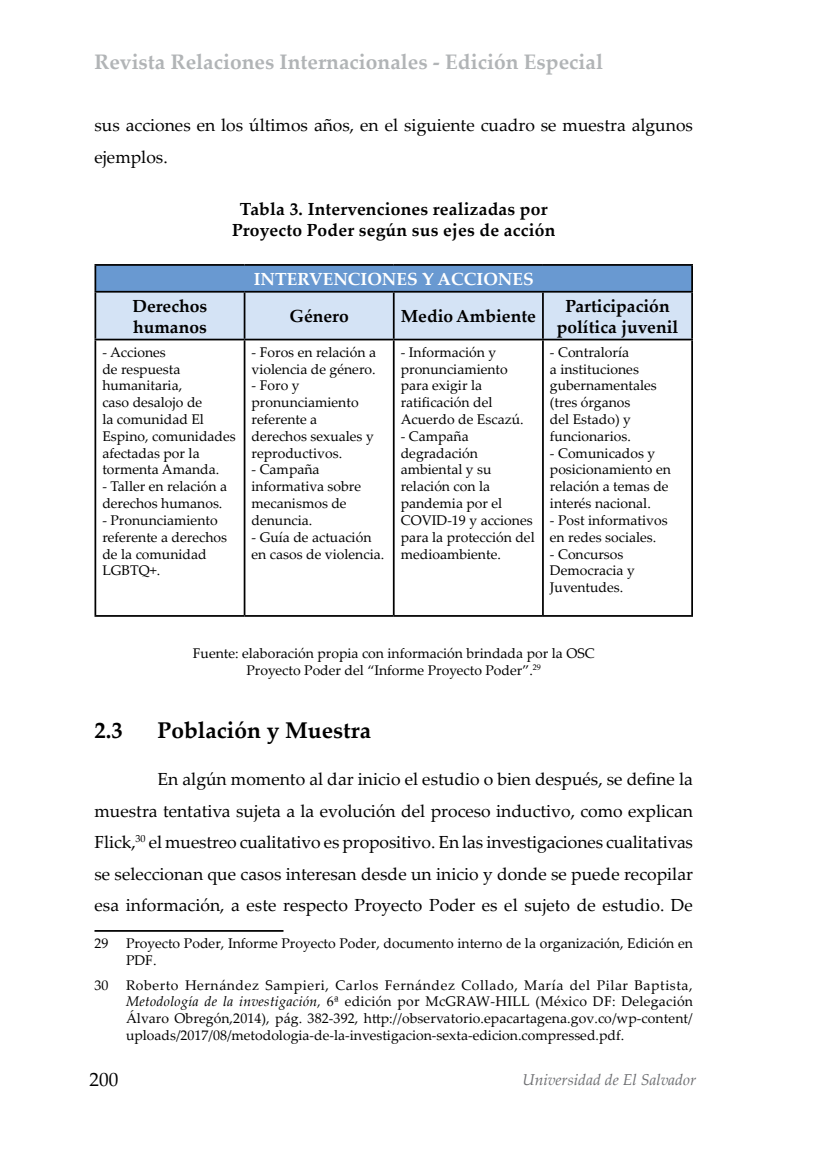
<style>
.page{position:relative;width:819px;height:1166px;background:#fff}
.page>*{position:absolute;margin:0;border:0;box-sizing:border-box;transform-origin:0 0}
.t1{font:700 22.75px "Palatino Linotype";color:#000}
.t2{font:700 21px "Palatino Linotype";color:#b1b4b6}
.t3{font:19.25px "Palatino Linotype";color:#000}
.t4{font:17.5px/31.5px "Palatino Linotype";color:#000}
.t5{font:700 17.5px/21px "Palatino Linotype";color:#000;text-align:center}
.t6{font:700 17.5px "Palatino Linotype";color:#fff}
.t7{font:italic 15.75px "Palatino Linotype";color:#6d6e71}
.t8{font:14px/16.8px "Palatino Linotype";color:#000}
.s1{font-style:italic}
</style>
<div class="page">
<div style="left:95px;top:265px;width:597px;height:27px;background:#6999d1"></div>
<div style="left:96px;top:292px;width:595px;height:47px;background:#d4e3f5"></div>
<hr style="left:94px;top:264px;width:151px;height:2px;background:#000">
<hr style="left:94px;top:266px;width:2px;height:25px;background:#000">
<hr style="left:245px;top:264px;width:149px;height:2px;background:#000">
<hr style="left:394px;top:264px;width:149px;height:2px;background:#000">
<hr style="left:543px;top:264px;width:150px;height:2px;background:#000">
<hr style="left:691px;top:266px;width:2px;height:25px;background:#000">
<hr style="left:94px;top:340px;width:2px;height:275px;background:#000">
<hr style="left:244px;top:340px;width:1px;height:275px;background:#000">
<hr style="left:393px;top:340px;width:2px;height:275px;background:#000">
<hr style="left:542px;top:340px;width:2px;height:275px;background:#000">
<hr style="left:691px;top:340px;width:2px;height:275px;background:#000">
<hr style="left:94px;top:615px;width:151px;height:2px;background:#000">
<hr style="left:245px;top:615px;width:149px;height:2px;background:#000">
<hr style="left:394px;top:615px;width:149px;height:2px;background:#000">
<hr style="left:543px;top:615px;width:150px;height:2px;background:#000">
<hr style="left:94px;top:291px;width:151px;height:1px;background:#000">
<hr style="left:94px;top:292px;width:2px;height:47px;background:#000">
<hr style="left:94px;top:339px;width:151px;height:1px;background:#000">
<hr style="left:245px;top:291px;width:149px;height:1px;background:#000">
<hr style="left:244px;top:292px;width:1px;height:47px;background:#000">
<hr style="left:245px;top:339px;width:149px;height:1px;background:#000">
<hr style="left:394px;top:291px;width:149px;height:1px;background:#000">
<hr style="left:393px;top:292px;width:2px;height:47px;background:#000">
<hr style="left:394px;top:339px;width:149px;height:1px;background:#000">
<hr style="left:543px;top:291px;width:150px;height:1px;background:#000">
<hr style="left:542px;top:292px;width:2px;height:47px;background:#000">
<hr style="left:691px;top:292px;width:2px;height:47px;background:#000">
<hr style="left:543px;top:339px;width:150px;height:1px;background:#000">
<hr style="left:94px;top:930px;width:190px;height:1px;background:#000">
<h2 class="t2" style="left:94px;top:47px;width:510px">Revista Relaciones Internacionales - Edición Especial</h2>
<p class="t4" style="left:94px;top:109px;width:600px">sus acciones en los últimos años, en el siguiente cuadro se muestra algunos ejemplos.</p>
<p class="t5" style="left:232px;top:198px;width:325px">Tabla 3. Intervenciones realizadas por<br>Proyecto Poder según sus ejes de acción</p>
<p class="t6" style="left:254px;top:266px;width:282px">INTERVENCIONES Y ACCIONES</p>
<p class="t5" style="left:133px;top:294px;width:76px;text-align:left">Derechos humanos</p>
<p class="t5" style="left:290px;top:305px;width:61px">Género</p>
<p class="t5" style="left:401px;top:305px;width:137px">Medio Ambiente</p>
<p class="t5" style="left:557px;top:294px;width:123px">Participación política juvenil</p>
<p class="t8" style="left:102px;top:343px;width:135px">- Acciones<br>de respuesta humanitaria,<br>caso desalojo de<br>la comunidad El<br>Espino, comunidades afectadas por la tormenta Amanda.</p>
<p class="t8" style="left:102px;top:477px;width:126px">- Taller en relación a derechos humanos.</p>
<p class="t8" style="left:102px;top:511px;width:126px">- Pronunciamiento referente a derechos de la comunidad<br>LGBTQ+.</p>
<p class="t8" style="left:252px;top:343px;width:126px">- Foros en relación a violencia de género.</p>
<p class="t8" style="left:252px;top:377px;width:124px">- Foro y pronunciamiento referente a derechos sexuales y reproductivos.</p>
<p class="t8" style="left:252px;top:461px;width:111px">- Campaña informativa sobre mecanismos de denuncia.</p>
<p class="t8" style="left:252px;top:528px;width:134px">- Guía de actuación en casos de violencia.</p>
<p class="t8" style="left:401px;top:343px;width:124px">- Información y pronunciamiento para exigir la ratificación del<br>Acuerdo de Escazú.</p>
<p class="t8" style="left:401px;top:427px;width:136px">- Campaña degradación ambiental y su relación con la pandemia por el<br>COVID-19 y acciones para la protección del medioambiente.</p>
<p class="t8" style="left:550px;top:343px;width:108px">- Contraloría<br>a instituciones gubernamentales (tres órganos<br>del Estado) y funcionarios.</p>
<p class="t8" style="left:550px;top:444px;width:123px">- Comunicados y posicionamiento en relación a temas de interés nacional.</p>
<p class="t8" style="left:550px;top:511px;width:119px">- Post informativos en redes sociales.</p>
<p class="t8" style="left:550px;top:545px;width:86px">- Concursos<br>Democracia y<br>Juventudes.</p>
<p class="t8" style="left:193px;top:644px;width:403px;text-align:center">Fuente: elaboración propia con información brindada por la OSC<br>Proyecto Poder del “Informe Proyecto Poder”.<sup>29</sup></p>
<h1 class="t1" style="left:94px;top:714px;width:30px">2.3</h1>
<h1 class="t1" style="left:157px;top:714px;width:215px">Población y Muestra</h1>
<p class="t4" style="left:94px;top:763px;width:600px;text-align:justify;text-indent:63px">En algún momento al dar inicio el estudio o bien después, se define la muestra tentativa sujeta a la evolución del proceso inductivo, como explican Flick,<sup>30</sup> el muestreo cualitativo es propositivo. En las investigaciones cualitativas se seleccionan que casos interesan desde un inicio y donde se puede recopilar esa información, a este respecto Proyecto Poder es el sujeto de estudio. De</p>
<p class="t8" style="left:94px;top:934px;width:15px">29</p>
<p class="t8" style="left:126px;top:934px;width:569px">Proyecto Poder, Informe Proyecto Poder, documento interno de la organización, Edición en<br>PDF.</p>
<p class="t8" style="left:94px;top:975px;width:15px">30</p>
<p class="t8" style="left:126px;top:975px;width:569px;text-align:justify">Roberto Hernández Sampieri, Carlos Fernández Collado, María del Pilar Baptista, <span class="s1">Metodología de la investigación,</span> 6ª edición por McGRAW-HILL (México DF: Delegación Álvaro Obregón,2014), pág. 382-392, http://observatorio.epacartagena.gov.co/wp-content/ uploads/2017/08/metodologia-de-la-investigacion-sexta-edicion.compressed.pdf.</p>
<h3 class="t3" style="left:90px;top:1065px;width:30px">200</h3>
<p class="t7" style="left:522px;top:1068px;width:175px">Universidad de El Salvador</p>
</div>
